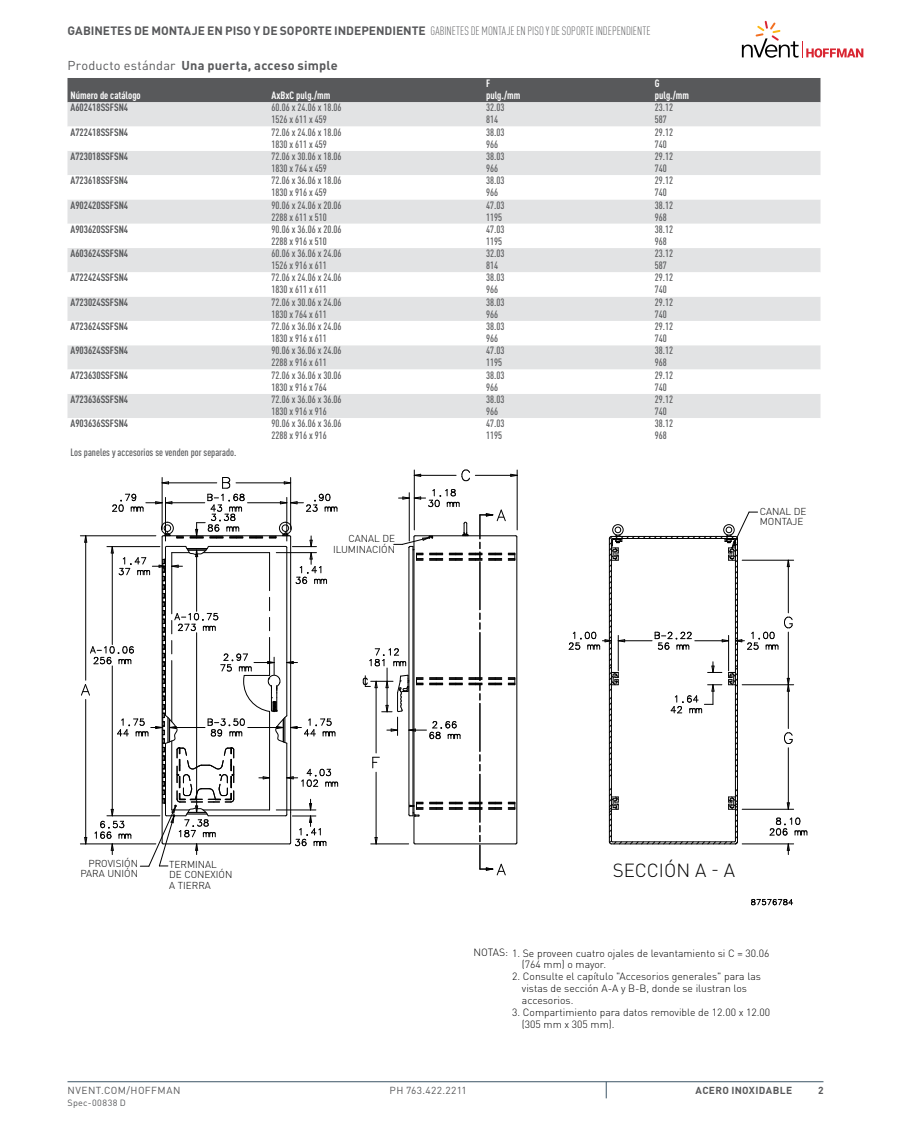
<style>
.page{position:relative;width:918px;height:1134px;background:#fff}
.page>*{position:absolute;margin:0;border:0;box-sizing:border-box;transform-origin:0 0}
.t1{font:300 18.75px "DIN Pro";color:#000}
.t2{font:700 12.75px "DIN Pro";letter-spacing:.015em;color:#58595b}
.t3{font:700 12px "DIN Pro";letter-spacing:-.005em;color:#58595b}
.t4{font:500 condensed 10.5px/12px "DIN Pro";color:#58595b}
.t5{font:700 condensed 10.5px "DIN Pro";color:#58595b}
.t6{font:700 condensed 10.5px/12px "DIN Pro";color:#fff}
.t7{font:300 10.35px/11.9px "DIN Pro";color:#000}
.t8{font:10.2px "DIN Pro";letter-spacing:.04em;color:#58595b}
.t9{font:700 10.2px "DIN Pro";letter-spacing:.03em;color:#58595b}
.t10{font:300 9.9px/10.4px "DIN Pro";color:#000;text-align:right}
.t11{font:9px "DIN Pro";letter-spacing:.05em;color:#58595b}
.s1{font-weight:300;font-stretch:condensed}
.s2{font-weight:400}
</style>
<div class="page">
<svg style="left:742px;top:21px;width:121px;height:37px"></svg>
<hr style="left:68px;top:1081px;width:756px;height:1px;background:#3d5567">
<svg style="left:606px;top:1082px;width:1px;height:16px"></svg>
<div style="left:68px;top:78px;width:752px;height:24px;background:#58595b"></div>
<div style="left:68px;top:102px;width:752px;height:24px;background:#e2e3e4"></div>
<svg style="left:68px;top:151px;width:752px;height:267px;fill:#e2e3e4"></svg>
<hr style="left:80px;top:536px;width:76px;height:1px;background:#000">
<hr style="left:80px;top:844px;width:76px;height:1px;background:#000">
<svg style="left:751px;top:899px;width:42px;height:7px"></svg>
<svg style="left:489px;top:802px;width:13px;height:8px"></svg>
<svg style="left:469px;top:802px;width:13px;height:8px"></svg>
<svg style="left:449px;top:802px;width:13px;height:8px"></svg>
<svg style="left:430px;top:802px;width:13px;height:8px"></svg>
<svg style="left:508px;top:802px;width:8px;height:8px"></svg>
<svg style="left:489px;top:677px;width:13px;height:9px"></svg>
<svg style="left:508px;top:677px;width:8px;height:9px"></svg>
<hr style="left:480px;top:774px;width:1px;height:48px;background:#000">
<svg style="left:480px;top:755px;width:1px;height:16px"></svg>
<hr style="left:480px;top:703px;width:1px;height:48px;background:#000">
<svg style="left:469px;top:677px;width:13px;height:23px"></svg>
<hr style="left:480px;top:633px;width:1px;height:48px;background:#000">
<svg style="left:480px;top:613px;width:1px;height:16px"></svg>
<hr style="left:480px;top:562px;width:1px;height:48px;background:#000">
<hr style="left:609px;top:538px;width:1px;height:304px;background:#000">
<hr style="left:737px;top:538px;width:1px;height:304px;background:#000">
<hr style="left:611px;top:539px;width:1px;height:302px;background:#000">
<hr style="left:735px;top:538px;width:1px;height:303px;background:#000">
<svg style="left:609px;top:788px;width:129px;height:57px"></svg>
<hr style="left:742px;top:844px;width:52px;height:1px;background:#000">
<svg style="left:787px;top:843px;width:3px;height:12px"></svg>
<svg style="left:769px;top:817px;width:39px;height:19px"></svg>
<hr style="left:742px;top:809px;width:52px;height:1px;background:#000">
<hr style="left:788px;top:748px;width:1px;height:61px;background:#000">
<svg style="left:787px;top:802px;width:3px;height:8px"></svg>
<hr style="left:742px;top:685px;width:52px;height:1px;background:#000">
<hr style="left:742px;top:560px;width:52px;height:1px;background:#000">
<svg style="left:569px;top:511px;width:224px;height:267px"></svg>
<div style="left:723px;top:524px;width:11px;height:11px;border:1px solid #000;border-radius:50%"></div>
<hr style="left:409px;top:548px;width:1px;height:267px;background:#000">
<hr style="left:413px;top:546px;width:1px;height:270px;background:#000">
<svg style="left:408px;top:802px;width:15px;height:15px"></svg>
<hr style="left:415px;top:844px;width:101px;height:1px;background:#000">
<hr style="left:414px;top:537px;width:1px;height:306px;background:#000">
<hr style="left:517px;top:537px;width:1px;height:306px;background:#000">
<svg style="left:81px;top:477px;width:257px;height:390px"></svg>
<hr style="left:414px;top:470px;width:1px;height:60px;background:#000">
<hr style="left:517px;top:470px;width:1px;height:60px;background:#000">
<hr style="left:414px;top:475px;width:42px;height:1px;background:#000">
<hr style="left:475px;top:475px;width:42px;height:1px;background:#000">
<svg style="left:414px;top:474px;width:7px;height:3px"></svg>
<svg style="left:510px;top:474px;width:8px;height:3px"></svg>
<svg style="left:461px;top:469px;width:9px;height:12px"></svg>
<hr style="left:371px;top:844px;width:38px;height:1px;background:#000">
<hr style="left:376px;top:681px;width:1px;height:72px;background:#000">
<hr style="left:376px;top:772px;width:1px;height:72px;background:#000">
<svg style="left:363px;top:648px;width:99px;height:91px"></svg>
<svg style="left:375px;top:837px;width:3px;height:7px"></svg>
<svg style="left:373px;top:757px;width:6px;height:11px"></svg>
<svg style="left:480px;top:826px;width:26px;height:50px"></svg>
<svg style="left:394px;top:489px;width:123px;height:72px"></svg>
<p class="t3" style="left:68px;top:21px;width:585px">GABINETES DE MONTAJE EN PISO Y DE SOPORTE INDEPENDIENTE <span class="s1">GABINETES DE MONTAJE EN PISO Y DE SOPORTE INDEPENDIENTE</span></p>
<p class="t2" style="left:68px;top:55px;width:272px"><span class="s2">Producto estándar</span> Una puerta, acceso simple</p>
<p class="t6" style="left:70px;top:89px;width:72px">Número de catálogo</p>
<p class="t6" style="left:272px;top:88px;width:60px">AxBxC pulg./mm</p>
<p class="t6" style="left:486px;top:76px;width:36px">F pulg./mm</p>
<p class="t6" style="left:655px;top:77px;width:36px">G pulg./mm</p>
<p class="t5" style="left:71px;top:100px;width:59px">A602418SSFSN4</p>
<p class="t4" style="left:272px;top:101px;width:72px">60.06 x 24.06 x 18.06<br>1526 x 611 x 459</p>
<p class="t4" style="left:486px;top:101px;width:20px">32.03<br>814</p>
<p class="t4" style="left:655px;top:101px;width:20px">23.12<br>587</p>
<p class="t5" style="left:71px;top:124px;width:59px">A722418SSFSN4</p>
<p class="t4" style="left:272px;top:125px;width:72px">72.06 x 24.06 x 18.06<br>1830 x 611 x 459</p>
<p class="t4" style="left:486px;top:125px;width:20px">38.03<br>966</p>
<p class="t4" style="left:655px;top:125px;width:20px">29.12<br>740</p>
<p class="t5" style="left:71px;top:148px;width:59px">A723018SSFSN4</p>
<p class="t4" style="left:272px;top:149px;width:72px">72.06 x 30.06 x 18.06<br>1830 x 764 x 459</p>
<p class="t4" style="left:486px;top:149px;width:20px">38.03<br>966</p>
<p class="t4" style="left:655px;top:149px;width:20px">29.12<br>740</p>
<p class="t5" style="left:71px;top:173px;width:59px">A723618SSFSN4</p>
<p class="t4" style="left:272px;top:174px;width:72px">72.06 x 36.06 x 18.06<br>1830 x 916 x 459</p>
<p class="t4" style="left:486px;top:174px;width:20px">38.03<br>966</p>
<p class="t4" style="left:655px;top:174px;width:20px">29.12<br>740</p>
<p class="t5" style="left:71px;top:197px;width:59px">A902420SSFSN4</p>
<p class="t4" style="left:272px;top:198px;width:72px">90.06 x 24.06 x 20.06<br>2288 x 611 x 510</p>
<p class="t4" style="left:486px;top:198px;width:20px">47.03<br>1195</p>
<p class="t4" style="left:655px;top:198px;width:20px">38.12<br>968</p>
<p class="t5" style="left:71px;top:221px;width:59px">A903620SSFSN4</p>
<p class="t4" style="left:272px;top:222px;width:72px">90.06 x 36.06 x 20.06<br>2288 x 916 x 510</p>
<p class="t4" style="left:486px;top:222px;width:20px">47.03<br>1195</p>
<p class="t4" style="left:655px;top:222px;width:20px">38.12<br>968</p>
<p class="t5" style="left:71px;top:246px;width:59px">A603624SSFSN4</p>
<p class="t4" style="left:272px;top:247px;width:72px">60.06 x 36.06 x 24.06<br>1526 x 916 x 611</p>
<p class="t4" style="left:486px;top:247px;width:20px">32.03<br>814</p>
<p class="t4" style="left:655px;top:247px;width:20px">23.12<br>587</p>
<p class="t5" style="left:71px;top:270px;width:59px">A722424SSFSN4</p>
<p class="t4" style="left:272px;top:271px;width:72px">72.06 x 24.06 x 24.06<br>1830 x 611 x 611</p>
<p class="t4" style="left:486px;top:271px;width:20px">38.03<br>966</p>
<p class="t4" style="left:655px;top:271px;width:20px">29.12<br>740</p>
<p class="t5" style="left:71px;top:294px;width:59px">A723024SSFSN4</p>
<p class="t4" style="left:272px;top:295px;width:72px">72.06 x 30.06 x 24.06<br>1830 x 764 x 611</p>
<p class="t4" style="left:486px;top:295px;width:20px">38.03<br>966</p>
<p class="t4" style="left:655px;top:295px;width:20px">29.12<br>740</p>
<p class="t5" style="left:71px;top:318px;width:59px">A723624SSFSN4</p>
<p class="t4" style="left:272px;top:319px;width:72px">72.06 x 36.06 x 24.06<br>1830 x 916 x 611</p>
<p class="t4" style="left:486px;top:319px;width:20px">38.03<br>966</p>
<p class="t4" style="left:655px;top:319px;width:20px">29.12<br>740</p>
<p class="t5" style="left:71px;top:343px;width:59px">A903624SSFSN4</p>
<p class="t4" style="left:272px;top:344px;width:72px">90.06 x 36.06 x 24.06<br>2288 x 916 x 611</p>
<p class="t4" style="left:486px;top:344px;width:20px">47.03<br>1195</p>
<p class="t4" style="left:655px;top:344px;width:20px">38.12<br>968</p>
<p class="t5" style="left:71px;top:367px;width:59px">A723630SSFSN4</p>
<p class="t4" style="left:272px;top:368px;width:72px">72.06 x 36.06 x 30.06<br>1830 x 916 x 764</p>
<p class="t4" style="left:486px;top:368px;width:20px">38.03<br>966</p>
<p class="t4" style="left:655px;top:368px;width:20px">29.12<br>740</p>
<p class="t5" style="left:71px;top:391px;width:59px">A723636SSFSN4</p>
<p class="t4" style="left:272px;top:392px;width:72px">72.06 x 36.06 x 36.06<br>1830 x 916 x 916</p>
<p class="t4" style="left:486px;top:392px;width:20px">38.03<br>966</p>
<p class="t4" style="left:655px;top:392px;width:20px">29.12<br>740</p>
<p class="t5" style="left:71px;top:416px;width:59px">A903636SSFSN4</p>
<p class="t4" style="left:272px;top:417px;width:72px">90.06 x 36.06 x 36.06<br>2288 x 916 x 916</p>
<p class="t4" style="left:486px;top:417px;width:20px">47.03<br>1195</p>
<p class="t4" style="left:655px;top:417px;width:20px">38.12<br>968</p>
<p class="t4" style="left:71px;top:445px;width:167px">Los paneles y accesorios se venden por separado.</p>
<p class="t10" style="left:333px;top:533px;width:64px">CANAL DE<br>ILUMINACIÓN</p>
<p class="t10" style="left:760px;top:505px;width:48px;text-align:left">CANAL DE<br>MONTAJE</p>
<p class="t10" style="left:80px;top:857px;width:59px">PROVISIÓN<br>PARA UNIÓN</p>
<p class="t10" style="left:169px;top:858px;width:65px;text-align:left">TERMINAL<br>DE CONEXIÓN<br>A TIERRA</p>
<h1 class="t1" style="left:613px;top:856px;width:124px">SECCIÓN A - A</h1>
<p class="t7" style="left:522px;top:946px;width:249px;text-indent:-48px">NOTAS: 1. Se proveen cuatro ojales de levantamiento si C = 30.06 (764 mm) o mayor.</p>
<p class="t7" style="left:522px;top:970px;width:241px;text-indent:-10px">2. Consulte el capítulo "Accesorios generales" para las vistas de sección A-A y B-B, donde se ilustran los accesorios.</p>
<p class="t7" style="left:522px;top:1005px;width:250px;text-indent:-10px">3. Compartimiento para datos removible de 12.00 x 12.00 (305 mm x 305 mm).</p>
<p class="t8" style="left:68px;top:1082px;width:115px">NVENT.COM/HOFFMAN</p>
<p class="t8" style="left:390px;top:1082px;width:79px">PH 763.422.2211</p>
<p class="t9" style="left:696px;top:1081px;width:98px">ACERO INOXIDABLE</p>
<p class="t9" style="left:818px;top:1081px;width:7px">2</p>
<p class="t11" style="left:68px;top:1096px;width:60px">Spec-00838 D</p>
</div>
